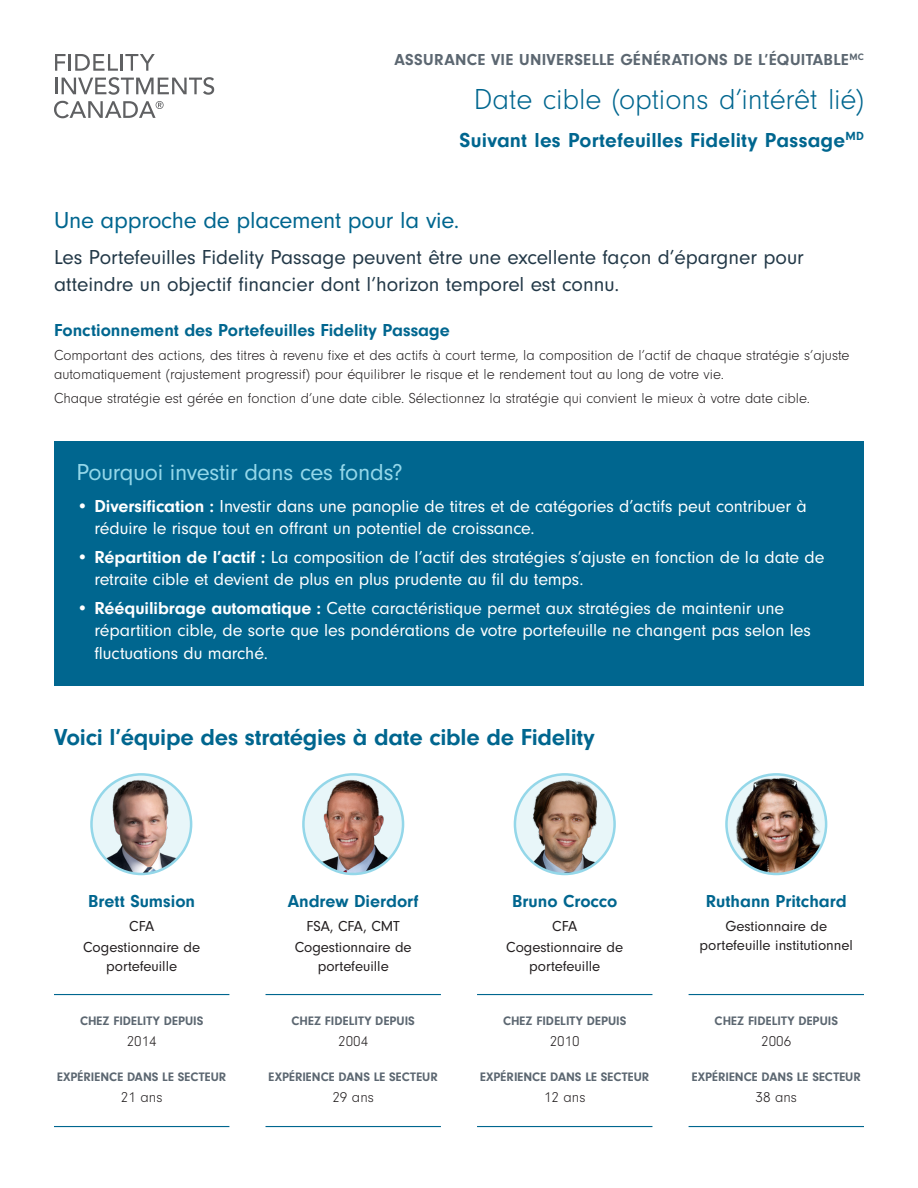
<style>
.page{position:relative;width:918px;height:1188px;background:#fff}
.page>*{position:absolute;margin:0;border:0;box-sizing:border-box;transform-origin:0 0}
.t1{font:300 30px "Neuzeit Gro";letter-spacing:-.005em;color:#00668f}
.t2{font:700 24px "Neuzeit Gro";letter-spacing:-.01em;color:#00668f}
.t3{font:24px "Neuzeit Gro";letter-spacing:-.01em;color:#00668f}
.t4{font:24px "Neuzeit Gro";letter-spacing:-.01em;color:#94d7e9}
.t5{font:21px/27px "Neuzeit Gro";color:#223847}
.t6{font:700 21px "Neuzeit Gro";letter-spacing:.005em;color:#00668f}
.t7{font:18px/22.5px "Neuzeit Gro";letter-spacing:-.005em;color:#fff}
.t8{font:700 18px "Neuzeit Gro";color:#00668f}
.t9{font:700 16.5px "Neuzeit Gro";letter-spacing:.025em;color:#5c6771}
.t10{font:300 15px/19.5px "Neuzeit Gro";color:#231f20}
.t11{font:15px/21px "Neuzeit Gro";color:#231f20;text-align:center}
.t12{font:700 12.75px "Neuzeit Gro";color:#5c6771}
.s1{font-weight:700}
</style>
<div class="page">
<svg style="left:55px;top:54px;width:63px;height:17px"></svg>
<hr style="left:120px;top:54px;width:3px;height:17px;background:#5f6062">
<svg style="left:125px;top:54px;width:30px;height:17px"></svg>
<svg style="left:55px;top:77px;width:159px;height:18px"></svg>
<svg style="left:54px;top:101px;width:110px;height:17px"></svg>
<div style="left:54px;top:442px;width:810px;height:244px;background:#00668f"></div>
<hr style="left:54px;top:994px;width:175px;height:1px;background:#00668f">
<hr style="left:54px;top:1126px;width:175px;height:1px;background:#00668f">
<hr style="left:266px;top:994px;width:175px;height:1px;background:#00668f">
<hr style="left:266px;top:1126px;width:175px;height:1px;background:#00668f">
<hr style="left:477px;top:994px;width:175px;height:1px;background:#00668f">
<hr style="left:477px;top:1126px;width:175px;height:1px;background:#00668f">
<hr style="left:689px;top:994px;width:175px;height:1px;background:#00668f">
<hr style="left:689px;top:1126px;width:175px;height:1px;background:#00668f">
<svg style="left:91px;top:774px;width:100px;height:100px"></svg>
<img style="left:102px;top:774px;width:81px;height:100px">
<div style="left:90px;top:773px;width:102px;height:102px;border:3px solid #94d7e9;border-radius:50%"></div>
<img style="left:303px;top:774px;width:100px;height:100px;border-radius:50px">
<div style="left:302px;top:773px;width:102px;height:102px;border:3px solid #94d7e9;border-radius:50%"></div>
<img style="left:516px;top:774px;width:99px;height:100px">
<div style="left:514px;top:773px;width:102px;height:102px;border:3px solid #94d7e9;border-radius:50%"></div>
<img style="left:726px;top:774px;width:100px;height:100px;border-radius:50px">
<div style="left:725px;top:773px;width:102px;height:102px;border:3px solid #94d7e9;border-radius:50%"></div>
<p class="t9" style="left:394px;top:50px;width:471px">ASSURANCE VIE UNIVERSELLE GÉNÉRATIONS DE L’ÉQUITABLE<sup>MC</sup></p>
<h1 class="t1" style="left:474px;top:83px;width:392px">Date cible (options d’intérêt lié)</h1>
<p class="t6" style="left:460px;top:129px;width:406px">Suivant les Portefeuilles Fidelity Passage<sup>MD</sup></p>
<h2 class="t3" style="left:54px;top:207px;width:407px">Une approche de placement pour la vie.</h2>
<p class="t5" style="left:54px;top:244px;width:751px">Les Portefeuilles Fidelity Passage peuvent être une excellente façon d’épargner pour atteindre un objectif financier dont l’horizon temporel est connu.</p>
<p class="t8" style="left:54px;top:320px;width:397px">Fonctionnement des Portefeuilles Fidelity Passage</p>
<p class="t10" style="left:54px;top:345px;width:797px">Comportant des actions, des titres à revenu fixe et des actifs à court terme, la composition de l’actif de chaque stratégie s’ajuste automatiquement (rajustement progressif) pour équilibrer le risque et le rendement tout au long de votre vie.</p>
<p class="t10" style="left:54px;top:389px;width:758px">Chaque stratégie est gérée en fonction d’une date cible. Sélectionnez la stratégie qui convient le mieux à votre date cible.</p>
<h2 class="t4" style="left:76px;top:460px;width:328px">Pourquoi investir dans ces fonds?</h2>
<p class="t7" style="left:94px;top:495px;width:714px;text-indent:-18px"><span class="s1">• Diversification :</span> Investir dans une panoplie de titres et de catégories d’actifs peut contribuer à réduire le risque tout en offrant un potentiel de croissance.</p>
<p class="t7" style="left:94px;top:546px;width:731px;text-indent:-18px"><span class="s1">• Répartition de l’actif :</span> La composition de l’actif des stratégies s’ajuste en fonction de la date de retraite cible et devient de plus en plus prudente au fil du temps.</p>
<p class="t7" style="left:94px;top:597px;width:718px;text-indent:-18px"><span class="s1">• Rééquilibrage automatique :</span> Cette caractéristique permet aux stratégies de maintenir une répartition cible, de sorte que les pondérations de votre portefeuille ne changent pas selon les fluctuations du marché.</p>
<h2 class="t2" style="left:54px;top:723px;width:542px">Voici l’équipe des stratégies à date cible de Fidelity</h2>
<p class="t8" style="left:88px;top:891px;width:108px">Brett Sumsion</p>
<p class="t11" style="left:83px;top:915px;width:118px">CFA<br>Cogestionnaire de</p>
<p class="t11" style="left:106px;top:956px;width:73px">portefeuille</p>
<p class="t12" style="left:80px;top:1014px;width:125px">CHEZ FIDELITY DEPUIS</p>
<p class="t10" style="left:127px;top:1032px;width:31px">2014</p>
<p class="t12" style="left:57px;top:1069px;width:171px">EXPÉRIENCE DANS LE SECTEUR</p>
<p class="t10" style="left:121px;top:1087px;width:43px">21 ans</p>
<p class="t8" style="left:288px;top:891px;width:132px">Andrew Dierdorf</p>
<p class="t11" style="left:295px;top:915px;width:118px">FSA, CFA, CMT<br>Cogestionnaire de</p>
<p class="t11" style="left:318px;top:956px;width:73px">portefeuille</p>
<p class="t12" style="left:292px;top:1014px;width:125px">CHEZ FIDELITY DEPUIS</p>
<p class="t10" style="left:338px;top:1032px;width:31px">2004</p>
<p class="t12" style="left:269px;top:1069px;width:171px">EXPÉRIENCE DANS LE SECTEUR</p>
<p class="t10" style="left:332px;top:1087px;width:43px">29 ans</p>
<p class="t8" style="left:512px;top:891px;width:106px">Bruno Crocco</p>
<p class="t11" style="left:506px;top:915px;width:118px">CFA<br>Cogestionnaire de</p>
<p class="t11" style="left:529px;top:956px;width:73px">portefeuille</p>
<p class="t12" style="left:503px;top:1014px;width:125px">CHEZ FIDELITY DEPUIS</p>
<p class="t10" style="left:550px;top:1032px;width:31px">2010</p>
<p class="t12" style="left:480px;top:1069px;width:171px">EXPÉRIENCE DANS LE SECTEUR</p>
<p class="t10" style="left:544px;top:1087px;width:43px">12 ans</p>
<p class="t8" style="left:706px;top:891px;width:142px">Ruthann Pritchard</p>
<p class="t11" style="left:700px;top:916px;width:155px;line-height:19.5px">Gestionnaire de portefeuille institutionnel</p>
<p class="t12" style="left:715px;top:1014px;width:125px">CHEZ FIDELITY DEPUIS</p>
<p class="t10" style="left:761px;top:1032px;width:31px">2006</p>
<p class="t12" style="left:692px;top:1069px;width:171px">EXPÉRIENCE DANS LE SECTEUR</p>
<p class="t10" style="left:756px;top:1087px;width:43px">38 ans</p>
</div>
